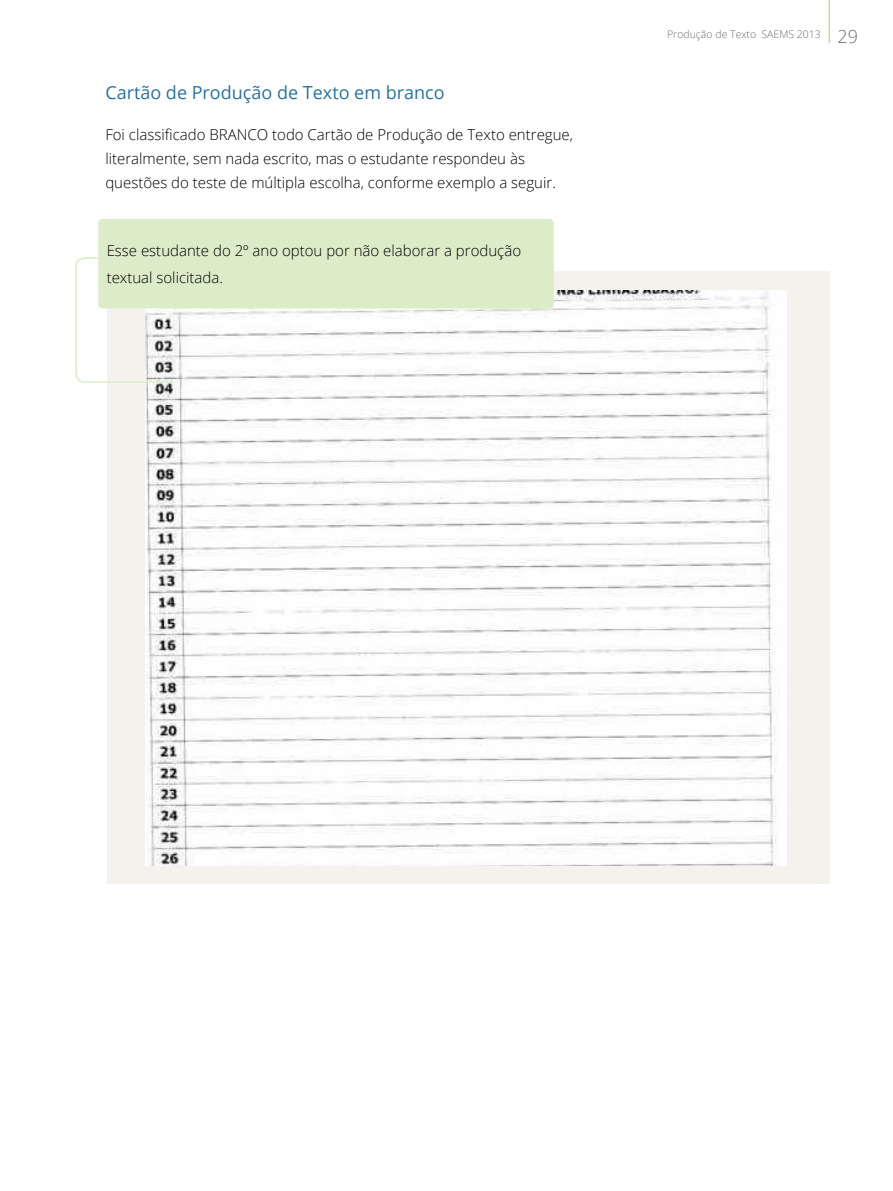
<style>
.page{position:relative;width:893px;height:1191px;background:#fff}
.page>*{position:absolute;margin:0;border:0;box-sizing:border-box;transform-origin:0 0}
.t1{font:18px "Open Sans";color:#2672a1}
.t2{font:300 18px "Open Sans";color:#6d6e71}
.t3{font:300 15px/24px "Open Sans";color:#000}
.t4{font:300 10.5px "Open Sans";color:#6d6e71}
</style>
<div class="page">
<div style="left:107px;top:271px;width:723px;height:613px;background:#f5f2ed"></div>
<img style="left:145px;top:290px;width:642px;height:575px">
<div style="left:98px;top:219px;width:456px;height:89px;background:#dcecc8;border-radius:4px"></div>
<svg style="left:75px;top:257px;width:100px;height:126px"></svg>
<hr style="left:829px;top:0;width:1px;height:43px;background:#a2d06d">
<p class="t1" style="left:105px;top:80px;width:341px">Cartão de Produção de Texto em branco</p>
<p class="t3" style="left:105px;top:122px;width:469px">Foi classificado BRANCO todo Cartão de Produção de Texto entregue, literalmente, sem nada escrito, mas o estudante respondeu às questões do teste de múltipla escolha, conforme exemplo a seguir.</p>
<p class="t3" style="left:107px;top:237px;width:416px;line-height:27px">Esse estudante do 2º ano optou por não elaborar a produção textual solicitada.</p>
<p class="t4" style="left:667px;top:27px;width:155px">Produção de Texto SAEMS 2013</p>
<p class="t2" style="left:837px;top:24px;width:22px">29</p>
</div>
